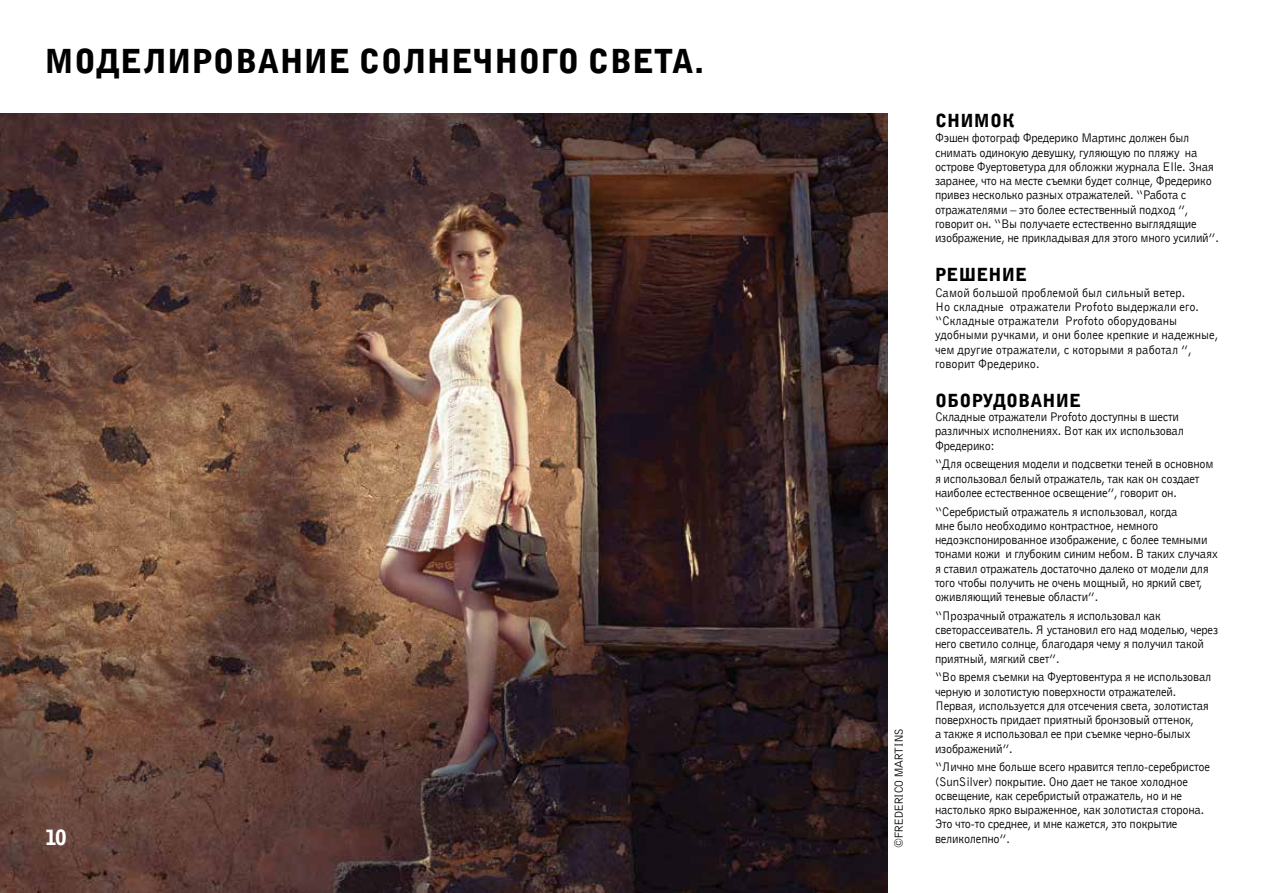
<style>
.page{position:relative;width:1263px;height:893px;background:#fff}
.page>*{position:absolute;margin:0;border:0;box-sizing:border-box;transform-origin:0 0}
.t1{font:900 33px "Bell Gothic";letter-spacing:.01em;color:#000}
.t2{font:900 21px "Bell Gothic Profoto";color:#fff}
.t3{font:900 18px "Bell Gothic";letter-spacing:.01em;color:#000}
.t4{font:12.75px/14.2px "Bell Gothic";letter-spacing:-.02em;color:#000}
.t5{font:12.75px/14.2px "Bell Gothic";color:#000}
.t6{font:12px "Bell Gothic Profoto";letter-spacing:.015em;color:#000}
</style>
<div class="page">
<img style="left:0;top:113px;width:888px;height:780px">
<h1 class="t1" style="left:44px;top:40px;width:662px">МОДЕЛИРОВАНИЕ СОЛНЕЧНОГО СВЕТА.</h1>
<h2 class="t2" style="left:45px;top:825px;width:23px">10</h2>
<p class="t6" style="left:891px;top:848px;width:121px;rotate:-90deg">©FREDERICO MARTINS</p>
<h3 class="t3" style="left:935px;top:108px;width:81px">СНИМОК</h3>
<p class="t4" style="left:935px;top:131px;width:285px">Фэшен фотограф Фредерико Мартинс должен был снимать одинокую девушку, гуляющую по пляжу на острове Фуертоветура для обложки журнала Elle. Зная заранее, что на месте съемки будет солнце, Фредерико привез несколько разных отражателей. “Работа с отражателями – это более естественный подход ”, говорит он. “Вы получаете естественно выглядящие изображение, не прикладывая для этого много усилий”.</p>
<h3 class="t3" style="left:935px;top:263px;width:94px">РЕШЕНИЕ</h3>
<p class="t5" style="left:935px;top:285px;width:285px">Самой большой проблемой был сильный ветер.<br>Но складные отражатели Profoto выдержали его. “Складные отражатели Profoto оборудованы удобными ручками, и они более крепкие и надежные, чем другие отражатели, с которыми я работал ”, говорит Фредерико.</p>
<h3 class="t3" style="left:935px;top:389px;width:148px">ОБОРУДОВАНИЕ</h3>
<p class="t4" style="left:935px;top:409px;width:250px">Складные отражатели Profoto доступны в шести различных исполнениях. Вот как их использовал<br>Фредерико:</p>
<p class="t4" style="left:935px;top:457px;width:280px">“Для освещения модели и подсветки теней в основном я использовал белый отражатель, так как он создает наиболее естественное освещение”, говорит он.</p>
<p class="t4" style="left:935px;top:504px;width:285px">“Серебристый отражатель я использовал, когда<br>мне было необходимо контрастное, немного недоэкспонированное изображение, с более темными тонами кожи и глубоким синим небом. В таких случаях я ставил отражатель достаточно далеко от модели для того чтобы получить не очень мощный, но яркий свет, оживляющий теневые области”.</p>
<p class="t4" style="left:935px;top:608px;width:284px">“Прозрачный отражатель я использовал как светорассеиватель. Я установил его над моделью, через него светило солнце, благодаря чему я получил такой приятный, мягкий свет”.</p>
<p class="t4" style="left:935px;top:670px;width:278px">“Во время съемки на Фуертовентура я не использовал черную и золотистую поверхности отражателей.<br>Первая, используется для отсечения света, золотистая поверхность придает приятный бронзовый оттенок,<br>а также я использовал ее при съемке черно-былых изображений”.</p>
<p class="t4" style="left:935px;top:760px;width:277px">“Лично мне больше всего нравится тепло-серебристое (SunSilver) покрытие. Оно дает не такое холодное освещение, как серебристый отражатель, но и не настолько ярко выраженное, как золотистая сторона.<br>Это что-то среднее, и мне кажется, это покрытие великолепно”.</p>
</div>
